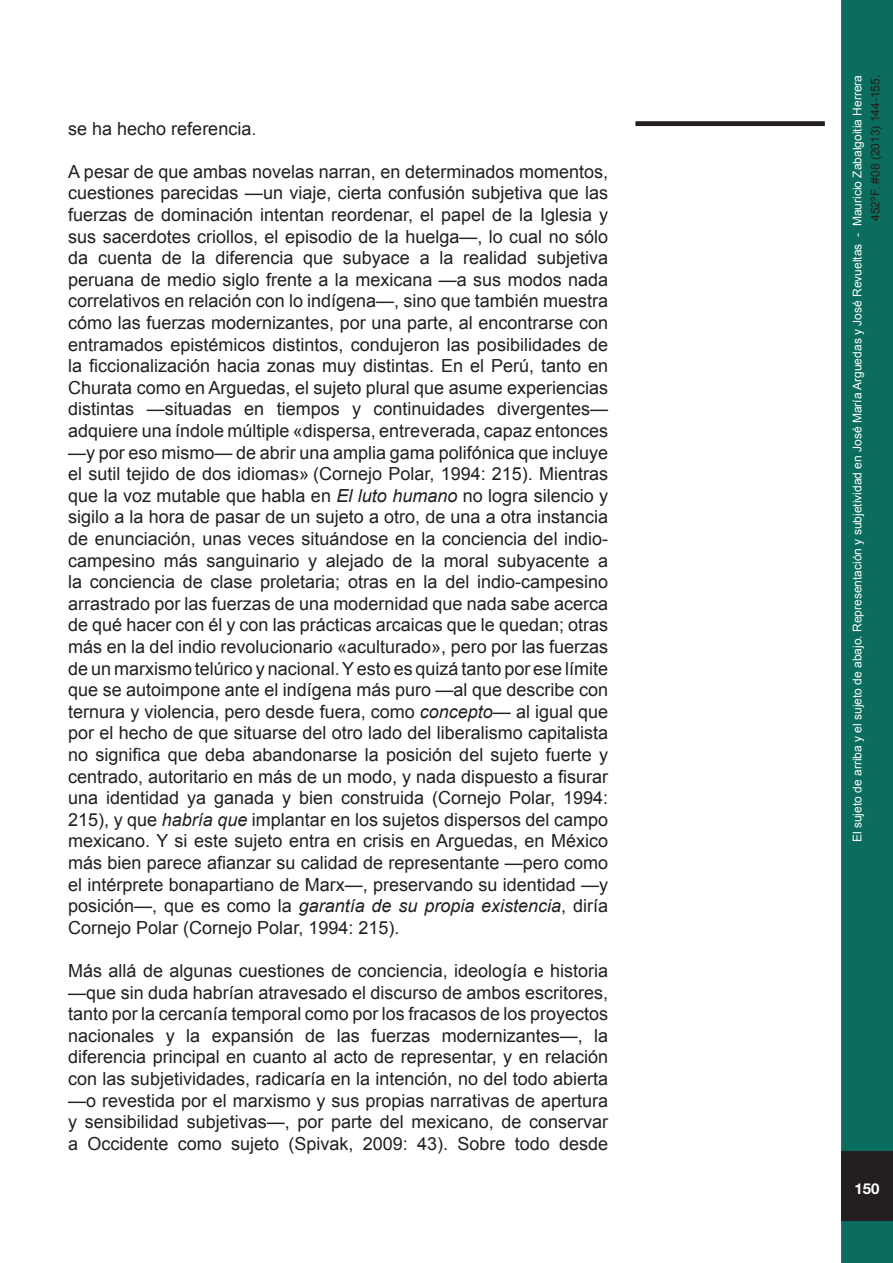
<style>
.page{position:relative;width:893px;height:1263px;background:#fff}
.page>*{position:absolute;margin:0;border:0;box-sizing:border-box;transform-origin:0 0}
.t1{font:18px/21.6px "Arial";color:#231f20;text-align:justify}
.t2{font:700 15px "Helvetica Neue";color:#fff}
.t3{font:12px "Arial";color:#fff}
.t4{font:12px "Arial";color:#231f20}
.s1{color:#333}
.s2{color:#222}
.s3{font-style:italic}
</style>
<div class="page">
<div style="left:843px;top:2px;width:48px;height:1259px;background:#0a6d5d"></div>
<div style="left:841px;top:0;width:52px;height:1263px;border:3px solid #0a6d5d"></div>
<div style="left:841px;top:1151px;width:52px;height:70px;background:#231f20"></div>
<div style="left:636px;top:121px;width:189px;height:5px;background:#231f20"></div>
<p class="t1" style="left:68px;top:118px;width:190px">se ha hecho referencia<span class="s1">.</span></p>
<p class="t1" style="left:68px;top:161px;width:541px">A pesar de que ambas novelas narran, en determinados momentos, cuestiones parecidas —un viaje, cierta confusión subjetiva que las fuerzas de dominación intentan reordenar, el papel de la Iglesia y sus sacerdotes criollos, el episodio de la huelga—, lo cual no sólo da cuenta de la diferencia que subyace a la realidad subjetiva peruana de medio siglo frente a la mexicana —a sus modos nada correlativos en relación con lo indígena—, sino que también muestra cómo las fuerzas modernizantes, por una parte, al encontrarse con entramados epistémicos distintos, condujeron las posibilidades de la ficcionalización hacia zonas muy distintas. En el Perú, tanto en Churata como en Arguedas, el sujeto plural que asume experiencias distintas —situadas en tiempos y continuidades divergentes— adquiere una índole múltiple <span class="s2">«</span>dispersa, entreverada, capaz entonces —y por eso mismo— de abrir una amplia gama polifónica que incluye el sutil tejido de dos idiomas<span class="s2">»</span> (Cornejo Polar, 1994: 215). Mientras que la voz mutable que habla en <span class="s3">El luto humano</span> no logra silencio y sigilo a la hora de pasar de un sujeto a otro, de una a otra instancia de enunciación, unas veces situándose en la conciencia del indio&shy;campesino más sanguinario y alejado de la moral subyacente a la conciencia de clase proletaria; otras en la del indio-campesino arrastrado por las fuerzas de una modernidad que nada sabe acerca de qué hacer con él y con las prácticas arcaicas que le quedan; otras más en la del indio revolucionario «aculturado», pero por las fuerzas de un marxismo telúrico y nacional. Y esto es quizá tanto por ese límite que se autoimpone ante el indígena más puro —al que describe con ternura y violencia, pero desde fuera, como <span class="s3">concepto</span>— al igual que por el hecho de que situarse del otro lado del liberalismo capitalista no significa que deba abandonarse la posición del sujeto fuerte y centrado, autoritario en más de un modo, y nada dispuesto a fisurar una identidad ya ganada y bien construida (Cornejo Polar, 1994:<br>215), y que <span class="s3">habría que</span> implantar en los sujetos dispersos del campo mexicano. Y si este sujeto entra en crisis en Arguedas, en México más bien parece afianzar su calidad de representante —pero como el intérprete bonapartiano de Marx—, preservando su identidad —y posición—, que es como la <span class="s3">garantía de su propia existencia</span>, diría Cornejo Polar (Cornejo Polar, 1994: 215).</p>
<p class="t1" style="left:68px;top:960px;width:541px">Más allá de algunas cuestiones de conciencia, ideología e historia —que sin duda habrían atravesado el discurso de ambos escritores, tanto por la cercanía temporal como por los fracasos de los proyectos nacionales y la expansión de las fuerzas modernizantes—, la diferencia principal en cuanto al acto de representar, y en relación con las subjetividades, radicaría en la intención, no del todo abierta —o revestida por el marxismo y sus propias narrativas de apertura y sensibilidad subjetivas—, por parte del mexicano, de conservar a Occidente como sujeto (Spivak, 2009: 43). Sobre todo desde</p>
<p class="t3" style="left:850px;top:842px;width:769px;rotate:-90deg">El sujeto de arriba y el sujeto de abajo. Representación y subjetividad en José María Arguedas y José Revueltas - Mauricio Zabalgoitia Herrera</p>
<p class="t4" style="left:868px;top:221px;width:147px;rotate:-90deg">452ºF. #08 (2013) 144-155.</p>
<p class="t2" style="left:854px;top:1179px;width:27px">150</p>
</div>
